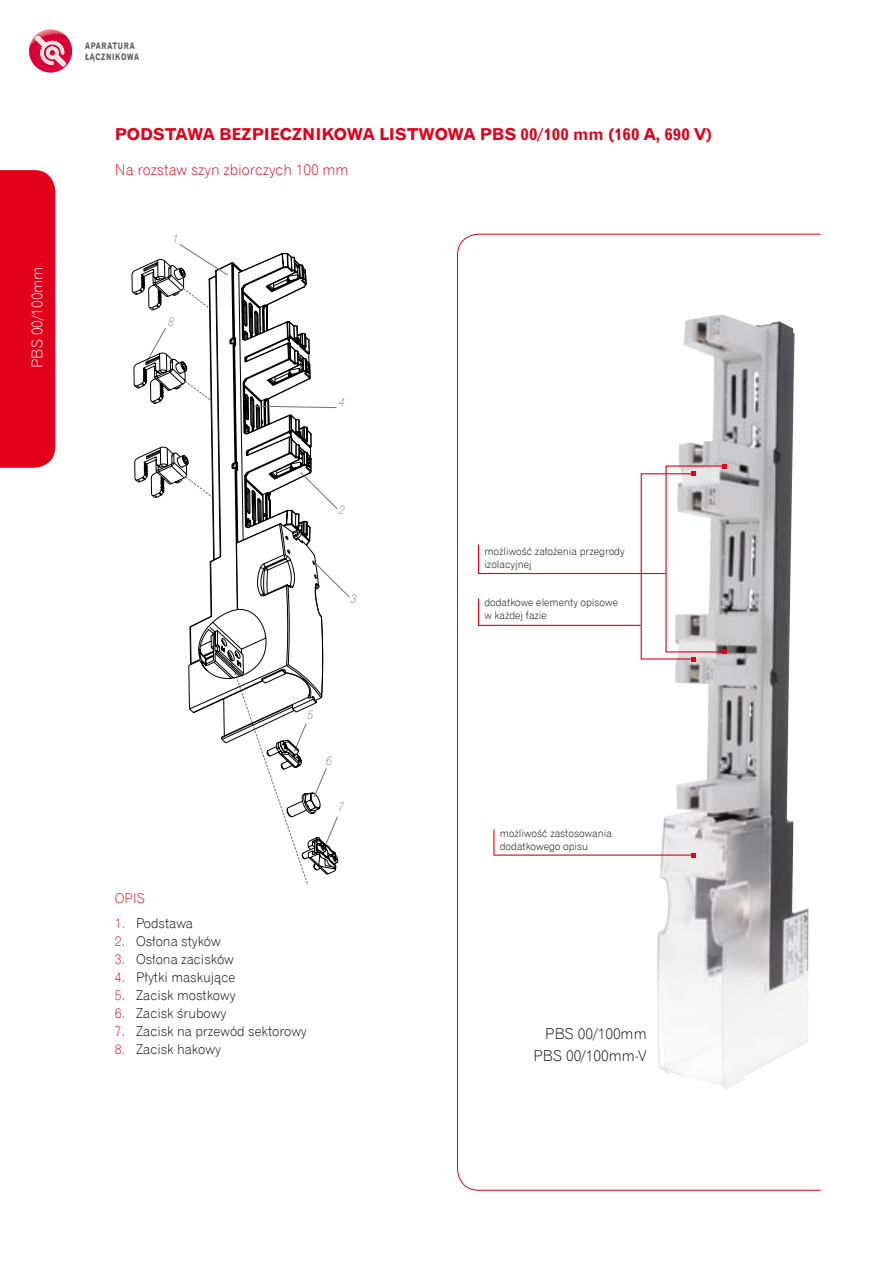
<style>
.page{position:relative;width:893px;height:1263px;background:#fff}
.page>*{position:absolute;margin:0;border:0;box-sizing:border-box;transform-origin:0 0}
.t1{font:700 16.5px "Gothic 720 EU";color:#e2001a}
.t2{font:15px "Gothic 720 Lt EU";color:#e2001a}
.t3{font:15px/22.5px "Gothic 720 Lt EU";color:#000;text-align:right}
.t4{font:15px "Gothic 720 Lt EU";color:#fff}
.t5{font:13.5px "Gothic 720 Lt EU";color:#000}
.t6{font:13.5px "Gothic 720 Lt EU";color:#e2001a}
.t7{font:italic 12px "Gothic 720 Lt EU";color:#87888a}
.t8{font:10.5px/12.6px "Gothic 720 Lt EU";color:#000}
.t9{font:700 9px/10.8px "Gothic 720 EU";letter-spacing:.1em;color:#58585a;scale:.75 1}
.s1{color:#e2001a}
</style>
<div class="page">
<div style="left:0;top:170px;width:55px;height:298px;background:#e2001a"></div>
<svg style="left:29px;top:29px;width:44px;height:44px"></svg>
<svg style="left:457px;top:233px;width:364px;height:958px"></svg>
<svg style="left:141px;top:265px;width:178px;height:449px"></svg>
<svg style="left:145px;top:244px;width:205px;height:354px"></svg>
<svg style="left:133px;top:267px;width:131px;height:260px"></svg>
<svg style="left:198px;top:608px;width:141px;height:278px"></svg>
<svg style="left:493px;top:828px;width:203px;height:29px"></svg>
<svg style="left:722px;top:464px;width:5px;height:4px"></svg>
<svg style="left:722px;top:650px;width:5px;height:4px"></svg>
<svg style="left:477px;top:543px;width:190px;height:32px"></svg>
<div style="left:641px;top:473px;width:53px;height:186px;border:1px solid #e2001a"></div>
<svg style="left:691px;top:471px;width:5px;height:5px"></svg>
<svg style="left:691px;top:657px;width:5px;height:4px"></svg>
<svg style="left:477px;top:597px;width:165px;height:29px"></svg>
<p class="t4" style="left:28px;top:368px;width:103px;rotate:-90deg">PBS 00/100mm</p>
<p class="t9" style="left:85px;top:41px;width:74px">APARATURA<br>ŁĄCZNIKOWA</p>
<p class="t1" style="left:115px;top:123px;width:13px">POD</p>
<p class="t1" style="left:153px;top:123px;width:26px">STAWA</p>
<p class="t1" style="left:219px;top:123px;width:495px">BEZPIECZNIKOWA LISTWOWA PBS 00/100 MM (160 A, 690 V)</p>
<p class="t2" style="left:115px;top:161px;width:235px">N a rozstaw szyn zbiorczych 100 mm</p>
<p class="t7" style="left:173px;top:231px;width:8px">1</p>
<p class="t7" style="left:168px;top:314px;width:8px">8</p>
<p class="t7" style="left:339px;top:395px;width:8px">4</p>
<p class="t7" style="left:339px;top:503px;width:8px">2</p>
<p class="t7" style="left:351px;top:591px;width:8px">3</p>
<p class="t7" style="left:308px;top:707px;width:8px">5</p>
<p class="t7" style="left:326px;top:754px;width:8px">6</p>
<p class="t7" style="left:338px;top:799px;width:8px">7</p>
<p class="t6" style="left:115px;top:890px;width:32px">OPI S</p>
<p class="t5" style="left:115px;top:915px;width:80px"><span class="s1">1.</span> Podstawa</p>
<p class="t5" style="left:115px;top:933px;width:107px"><span class="s1">2.</span> Osłona styków</p>
<p class="t5" style="left:115px;top:951px;width:121px"><span class="s1">3.</span> Osłona zacisków</p>
<p class="t5" style="left:115px;top:969px;width:122px"><span class="s1">4.</span> Płytki maskujące</p>
<p class="t5" style="left:115px;top:987px;width:122px"><span class="s1">5.</span> Zacisk mostkowy</p>
<p class="t5" style="left:115px;top:1005px;width:113px"><span class="s1">6.</span> Zacisk śrubowy</p>
<p class="t5" style="left:115px;top:1023px;width:193px"><span class="s1">7.</span> Zacisk na przewód sektorowy</p>
<p class="t5" style="left:115px;top:1041px;width:108px"><span class="s1">8.</span> Zacisk hakowy</p>
<p class="t8" style="left:484px;top:545px;width:142px">możliwość założenia przegrody izolacyjnej</p>
<p class="t8" style="left:484px;top:596px;width:135px">dodatkowe elementy opisowe w każdej fazie</p>
<p class="t8" style="left:500px;top:827px;width:114px">możliwość zastosowania dodatkowego opisu</p>
<p class="t3" style="left:533px;top:1022px;width:115px">PBS 00/100mm<br>PBS 00/100mm-V</p>
</div>
